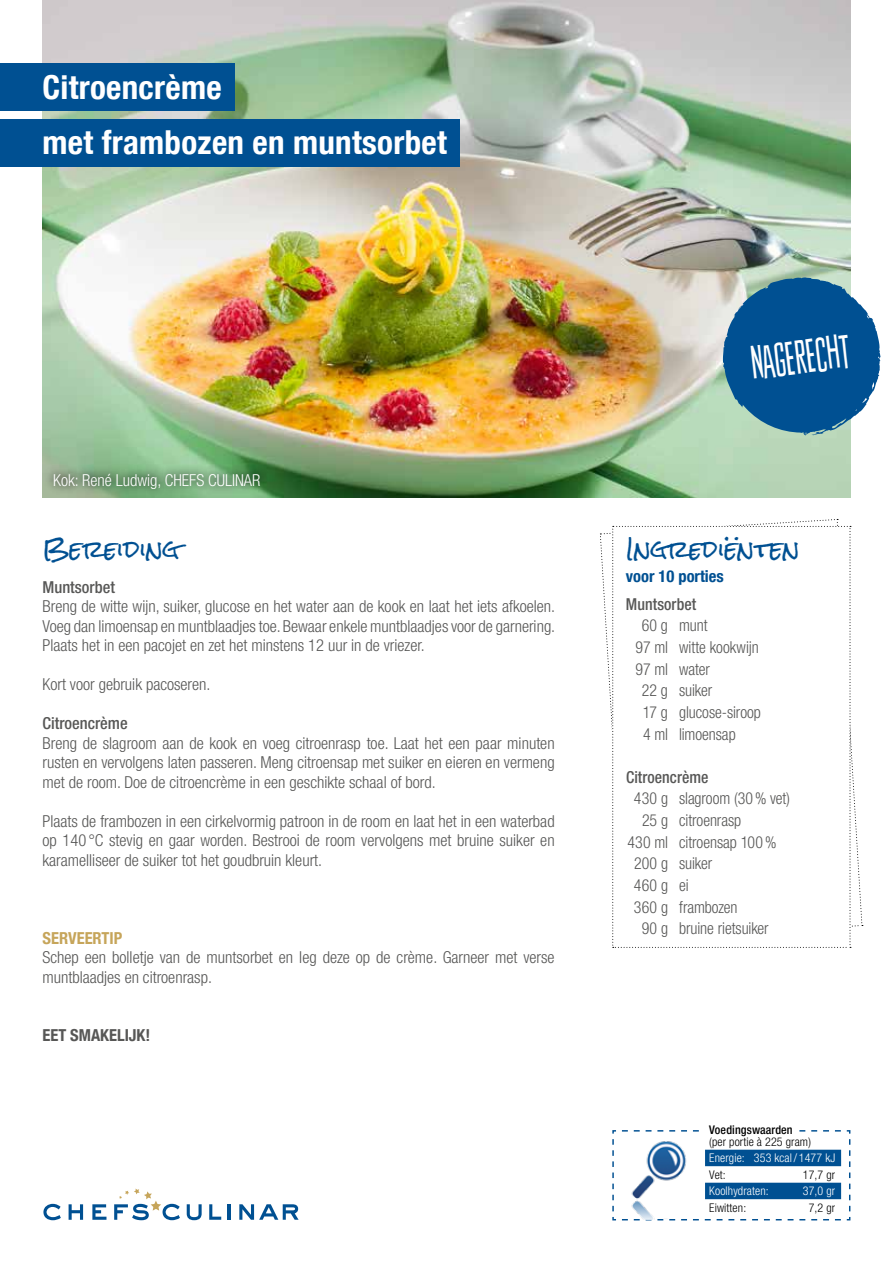
<style>
.page{position:relative;width:893px;height:1263px;background:#fff}
.page>*{position:absolute;margin:0;border:0;box-sizing:border-box;transform-origin:0 0}
.t1{font:45.3px "Sheldon Feather";color:#fff;scale:.91 1}
.t2{font:700 condensed 33px/55.3px "Helvetica Neue LT Com";letter-spacing:.01em;color:#fff}
.t3{font:22.5px "Rock Salt";color:#005092}
.t4{font:300 condensed 16.5px/19.5px "Helvetica Neue LT Com";color:#575756;text-align:justify}
.t5{font:300 condensed 16.5px "Helvetica Neue LT Com";color:#575756;scale:.96 1}
.t6{font:300 condensed 16.5px "Helvetica Neue LT Com";color:#fff}
.t7{font:500 condensed 16.5px "Helvetica Neue LT Com";color:#575756}
.t8{font:500 condensed 16.5px "Helvetica Neue LT Com";color:#575756;scale:.96 1}
.t9{font:700 condensed 16.5px "Helvetica Neue LT Com";color:#575756}
.t10{font:700 condensed 16.5px "Helvetica Neue LT Com";color:#005092}
.t11{font:700 condensed 16.5px "Helvetica Neue LT Com";color:#c6a55a}
.t12{font:300 condensed 12px "Helvetica Neue LT Com";letter-spacing:.01em;color:#000}
.t13{font:300 condensed 12px "Helvetica Neue LT Com";letter-spacing:.01em;color:#fff}
.t14{font:500 condensed 12px "Helvetica Neue LT Com";letter-spacing:.01em;color:#000}
</style>
<div class="page">
<img style="left:43px;top:0;width:807px;height:498px">
<svg style="left:43px;top:1204px;width:18px;height:16px"></svg>
<svg style="left:69px;top:1204px;width:14px;height:16px"></svg>
<svg style="left:92px;top:1204px;width:14px;height:16px"></svg>
<svg style="left:114px;top:1188px;width:66px;height:32px"></svg>
<svg style="left:187px;top:1204px;width:15px;height:16px"></svg>
<svg style="left:209px;top:1204px;width:12px;height:16px"></svg>
<hr style="left:227px;top:1204px;width:4px;height:16px;background:#005092">
<svg style="left:239px;top:1204px;width:60px;height:16px"></svg>
<svg style="left:44px;top:464px;width:225px;height:33px;background:#77a378"></svg>
<svg style="left:600px;top:519px;width:263px;height:429px"></svg>
<svg style="left:723px;top:277px;width:158px;height:158px;background:#3272a2"></svg>
<div style="left:0;top:64px;width:234px;height:47px;background:#005092"></div>
<div style="left:0;top:119px;width:460px;height:47px;background:#005092"></div>
<svg style="left:612px;top:1130px;width:239px;height:91px"></svg>
<img style="left:621px;top:1137px;width:73px;height:82px">
<div style="left:704px;top:1123px;width:93px;height:14px;background:#fff"></div>
<div style="left:705px;top:1150px;width:136px;height:16px;background:#005092"></div>
<div style="left:705px;top:1183px;width:136px;height:16px;background:#005092"></div>
<h2 class="t2" style="left:43px;top:60px;width:406px">Citroencrème<br>met frambozen en muntsorbet</h2>
<p class="t6" style="left:53px;top:470px;width:209px">Kok: René Ludwig, CHEFS CULINAR</p>
<h3 class="t3" style="left:43px;top:537px;width:139px">Bereiding</h3>
<p class="t7" style="left:43px;top:577px;width:74px">Muntsorbet</p>
<p class="t4" style="left:43px;top:597px;width:514px">Breng de witte wijn, suiker, glucose en het water aan de kook en laat het iets afkoelen.<br>Voeg dan limoensap en muntblaadjes toe. Bewaar enkele muntblaadjes voor de garnering.<br>Plaats het in een pacojet en zet het minstens 12 uur in de vriezer.</p>
<p class="t4" style="left:43px;top:675px;width:169px">Kort voor gebruik pacoseren.</p>
<p class="t7" style="left:43px;top:714px;width:87px">Citroencrème</p>
<p class="t4" style="left:43px;top:733px;width:514px">Breng de slagroom aan de kook en voeg citroenrasp toe. Laat het een paar minuten rusten en vervolgens laten passeren. Meng citroensap met suiker en eieren en vermeng met de room. Doe de citroencrème in een geschikte schaal of bord.</p>
<p class="t4" style="left:43px;top:811px;width:514px">Plaats de frambozen in een cirkelvormig patroon in de room en laat het in een waterbad op 140 °C stevig en gaar worden. Bestrooi de room vervolgens met bruine suiker en karamelliseer de suiker tot het goudbruin kleurt.</p>
<p class="t11" style="left:43px;top:928px;width:81px">SERVEERTIP</p>
<p class="t4" style="left:43px;top:948px;width:514px">Schep een bolletje van de muntsorbet en leg deze op de crème. Garneer met verse muntblaadjes en citroenrasp.</p>
<p class="t9" style="left:43px;top:1026px;width:109px">EET SMAKELIJK!</p>
<h1 class="t1" style="left:748px;top:340px;width:111px;rotate:-8deg">Nagerecht</h1>
<h3 class="t3" style="left:626px;top:537px;width:175px">Ingrediënten</h3>
<p class="t10" style="left:626px;top:566px;width:99px">voor 10 porties</p>
<p class="t8" style="left:626px;top:594px;width:75px">Muntsorbet</p>
<p class="t5" style="left:642px;top:616px;width:70px">60 g munt</p>
<p class="t5" style="left:636px;top:638px;width:130px">97 ml witte kookwijn</p>
<p class="t5" style="left:636px;top:659px;width:79px">97 ml water</p>
<p class="t5" style="left:642px;top:681px;width:75px">22 g suiker</p>
<p class="t5" style="left:643px;top:703px;width:124px">17 g glucose-siroop</p>
<p class="t5" style="left:643px;top:724px;width:98px">4 ml limoensap</p>
<p class="t8" style="left:626px;top:767px;width:87px">Citroencrème</p>
<p class="t5" style="left:634px;top:789px;width:164px">430 g slagroom (30% vet)</p>
<p class="t5" style="left:642px;top:811px;width:105px">25 g citroenrasp</p>
<p class="t5" style="left:627px;top:832px;width:157px">430 ml citroensap 100%</p>
<p class="t5" style="left:634px;top:854px;width:83px">200 g suiker</p>
<p class="t5" style="left:634px;top:876px;width:59px">460 g ei</p>
<p class="t5" style="left:634px;top:897px;width:109px">360 g frambozen</p>
<p class="t5" style="left:642px;top:919px;width:134px">90 g bruine rietsuiker</p>
<p class="t14" style="left:709px;top:1122px;width:85px">Voedingswaarden</p>
<p class="t12" style="left:709px;top:1135px;width:103px">(per portie à 225 gram)</p>
<p class="t13" style="left:709px;top:1151px;width:127px">Energie: 353 kcal / 1477 kJ</p>
<p class="t12" style="left:709px;top:1168px;width:18px">Vet:</p>
<p class="t12" style="left:803px;top:1168px;width:34px">17,7 gr</p>
<p class="t13" style="left:709px;top:1184px;width:61px">Koolhydraten:</p>
<p class="t13" style="left:803px;top:1184px;width:34px">37,0 gr</p>
<p class="t12" style="left:709px;top:1201px;width:38px">Eiwitten:</p>
<p class="t12" style="left:809px;top:1201px;width:28px">7,2 gr</p>
</div>
